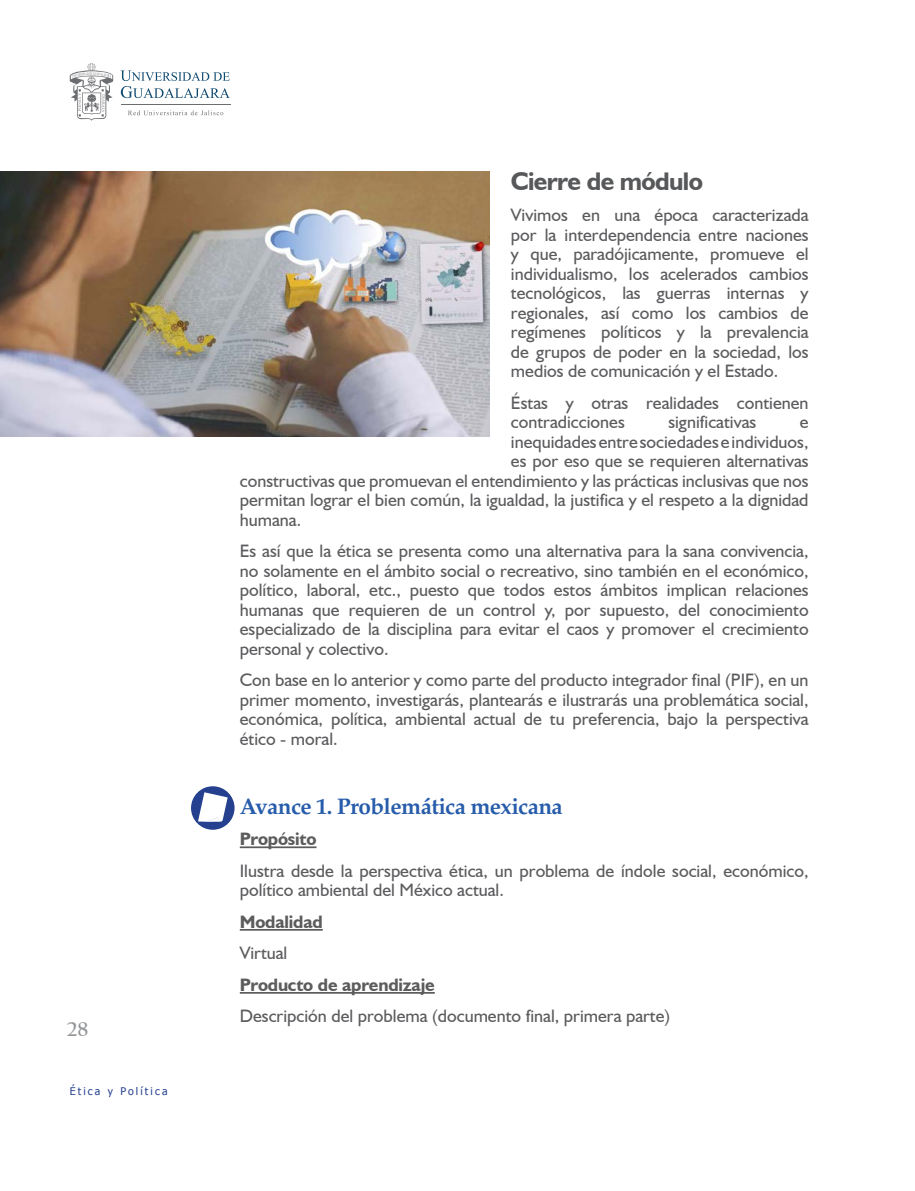
<style>
.page{position:relative;width:915px;height:1191px;background:#fff}
.page>*{position:absolute;margin:0;border:0;box-sizing:border-box;transform-origin:0 0}
.Titulo_Verde{font:700 25.5px "Humanist 521 BT";letter-spacing:-.025em;color:#57585a}
.Subtitulo_1{font:700 22.5px "Palatino";letter-spacing:-.025em;color:#275caa}
.t1{font:700 21px "Californian FB";color:#939598}
.Cuerpo_de_texto{font:18px/19.5px "Humanist 521 BT";color:#5c5c5f;text-align:justify}
.Cuerpo_de_texto-2{font:700 18px "Humanist 521 BT";letter-spacing:-.01em;color:#5c5c5c}
.t2{font:10.5px "Tahoma";letter-spacing:.2em;color:#24408f}
</style>
<div class="page">
<svg style="left:128px;top:110px;width:95px;height:5px"></svg>
<hr style="left:121px;top:104px;width:109px;height:1px;background:#6c6d70">
<svg style="left:70px;top:63px;width:43px;height:58px"></svg>
<svg style="left:120px;top:70px;width:110px;height:28px"></svg>
<img style="left:0;top:171px;width:489px;height:265px">
<hr style="left:240px;top:846px;width:76px;height:2px;background:#5c5c5c">
<hr style="left:240px;top:929px;width:82px;height:1px;background:#5c5c5c">
<hr style="left:240px;top:992px;width:194px;height:1px;background:#5c5c5c">
<div style="left:191px;top:786px;width:43px;height:43px;background:#24408f;border-radius:50%"></div>
<svg style="left:198px;top:792px;width:29px;height:30px"></svg>
<p class="t1" style="left:66px;top:1017px;width:23px">28</p>
<p class="t2" style="left:70px;top:1084px;width:99px">Ética y Política</p>
<p class="Titulo_Verde" style="left:510px;top:165px;width:193px">Cierre de módulo</p>
<p class="Cuerpo_de_texto" style="left:510px;top:205px;width:299px">Vivimos en una época caracterizada por la interdependencia entre naciones y que, paradójicamente, promueve el individualismo, los acelerados cambios tecnológicos, las guerras internas y regionales, así como los cambios de regímenes políticos y la prevalencia de grupos de poder en la sociedad, los medios de comunicación y el Estado.</p>
<p class="Cuerpo_de_texto" style="left:510px;top:392px;width:299px">Éstas y otras realidades contienen contradicciones</p>
<p class="Cuerpo_de_texto" style="left:668px;top:412px;width:89px">significativas</p>
<p class="Cuerpo_de_texto" style="left:799px;top:412px;width:10px">e</p>
<p class="Cuerpo_de_texto" style="left:510px;top:431px;width:299px">inequidades entre sociedades e individuos,</p>
<p class="Cuerpo_de_texto" style="left:510px;top:451px;width:299px">es por eso que se requieren alternativas</p>
<p class="Cuerpo_de_texto" style="left:240px;top:470px;width:570px">constructivas que promuevan el entendimiento y las prácticas inclusivas que nos</p>
<p class="Cuerpo_de_texto" style="left:240px;top:490px;width:570px">permitan lograr el bien común, la igualdad, la justifica y el respeto a la dignidad</p>
<p class="Cuerpo_de_texto" style="left:240px;top:509px;width:63px">humana.</p>
<p class="Cuerpo_de_texto" style="left:240px;top:541px;width:570px">Es así que la ética se presenta como una alternativa para la sana convivencia, no solamente en el ámbito social o recreativo, sino también en el económico, político, laboral, etc., puesto que todos estos ámbitos implican relaciones humanas que requieren de un control y, por supuesto, del conocimiento especializado de la disciplina para evitar el caos y promover el crecimiento personal y colectivo.</p>
<p class="Cuerpo_de_texto" style="left:240px;top:670px;width:570px">Con base en lo anterior y como parte del producto integrador final (PIF), en un primer momento, investigarás, plantearás e ilustrarás una problemática social, económica, política, ambiental actual de tu preferencia, bajo la perspectiva ético - moral.</p>
<p class="Subtitulo_1" style="left:240px;top:787px;width:324px">Avance 1. Problemática mexicana</p>
<p class="Cuerpo_de_texto-2" style="left:240px;top:828px;width:78px">Propósito</p>
<p class="Cuerpo_de_texto" style="left:240px;top:860px;width:570px">Ilustra desde la perspectiva ética, un problema de índole social, económico, político ambiental del México actual.</p>
<p class="Cuerpo_de_texto-2" style="left:240px;top:910px;width:84px">Modalidad</p>
<p class="Cuerpo_de_texto" style="left:240px;top:943px;width:49px">Virtual</p>
<p class="Cuerpo_de_texto-2" style="left:240px;top:973px;width:196px">Producto de aprendizaje</p>
<p class="Cuerpo_de_texto" style="left:240px;top:1006px;width:431px">Descripción del problema (documento final, primera parte)</p>
</div>
